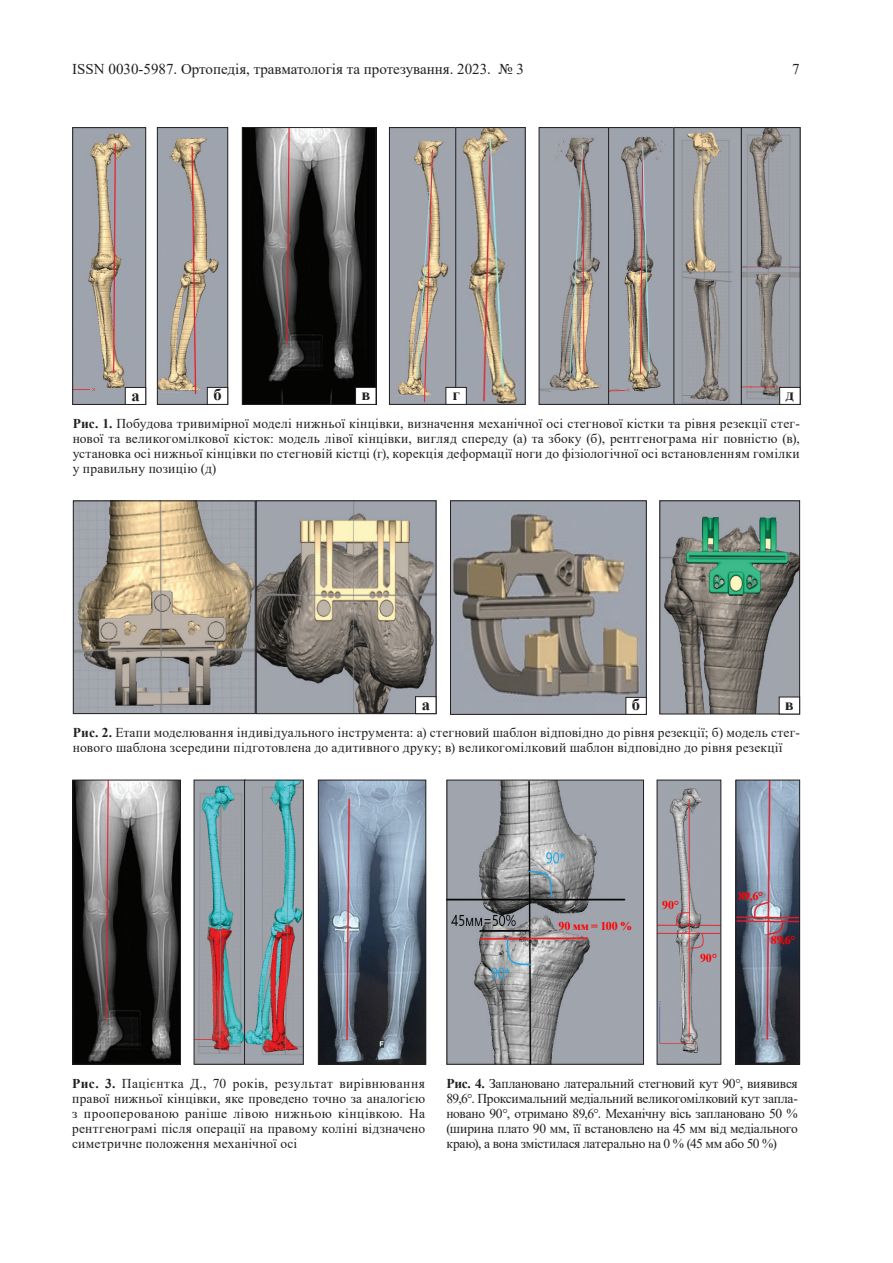
<style>
.page{position:relative;width:893px;height:1263px;background:#fff}
.page>*{position:absolute;margin:0;border:0;box-sizing:border-box;transform-origin:0 0}
.Рисунок{font:700 16.5px "Times New Roman";color:#231f20}
.t1{font:15px "Times New Roman";color:#231f20}
.Рисунок-2{font:13.5px/15px "Times New Roman";letter-spacing:.01em;color:#231f20;text-align:justify}
.Рисунок-3{font:700 12px "Times New Roman";letter-spacing:-.01em;color:#f00}
.s1{font-weight:700}
</style>
<div class="page">
<img style="left:74px;top:129px;width:70px;height:274px">
<div style="left:72px;top:127px;width:74px;height:278px;border:1px solid #231f20"></div>
<img style="left:159px;top:129px;width:67px;height:274px">
<div style="left:157px;top:127px;width:71px;height:278px;border:1px solid #231f20"></div>
<img style="left:244px;top:129px;width:130px;height:274px">
<div style="left:242px;top:127px;width:134px;height:278px;border:1px solid #231f20"></div>
<img style="left:391px;top:129px;width:133px;height:274px">
<div style="left:389px;top:127px;width:67px;height:278px;border:1px solid #231f20"></div>
<div style="left:455px;top:127px;width:71px;height:278px;border:1px solid #231f20"></div>
<img style="left:541px;top:129px;width:257px;height:274px">
<div style="left:608px;top:127px;width:66px;height:278px;border:1px solid #231f20"></div>
<div style="left:673px;top:127px;width:69px;height:278px;border:1px solid #231f20"></div>
<div style="left:741px;top:127px;width:59px;height:278px;border:1px solid #231f20"></div>
<img style="left:75px;top:502px;width:359px;height:210px">
<div style="left:73px;top:500px;width:183px;height:214px;border:1px solid #231f20"></div>
<div style="left:256px;top:500px;width:180px;height:214px;border:1px solid #231f20"></div>
<img style="left:452px;top:502px;width:193px;height:211px">
<div style="left:450px;top:500px;width:197px;height:215px;border:1px solid #231f20"></div>
<img style="left:661px;top:502px;width:137px;height:210px">
<div style="left:659px;top:500px;width:141px;height:214px;border:1px solid #231f20"></div>
<img style="left:74px;top:782px;width:105px;height:281px">
<div style="left:72px;top:780px;width:109px;height:285px;border:1px solid #231f20"></div>
<img style="left:196px;top:782px;width:106px;height:281px">
<div style="left:244px;top:780px;width:60px;height:285px;border:1px solid #231f20"></div>
<img style="left:320px;top:782px;width:104px;height:281px">
<div style="left:318px;top:780px;width:108px;height:285px;border:1px solid #231f20"></div>
<img style="left:449px;top:782px;width:193px;height:281px">
<div style="left:447px;top:780px;width:197px;height:285px;border:1px solid #231f20"></div>
<img style="left:659px;top:782px;width:60px;height:281px">
<div style="left:657px;top:780px;width:64px;height:285px;border:1px solid #231f20"></div>
<img style="left:737px;top:782px;width:61px;height:281px">
<div style="left:735px;top:780px;width:65px;height:285px;border:1px solid #231f20"></div>
<svg style="left:415px;top:696px;width:22px;height:18px"></svg>
<svg style="left:625px;top:697px;width:22px;height:18px"></svg>
<svg style="left:778px;top:696px;width:22px;height:19px"></svg>
<svg style="left:125px;top:387px;width:21px;height:18px"></svg>
<svg style="left:207px;top:387px;width:21px;height:18px"></svg>
<svg style="left:355px;top:387px;width:22px;height:18px"></svg>
<svg style="left:445px;top:387px;width:22px;height:18px"></svg>
<svg style="left:779px;top:387px;width:22px;height:18px"></svg>
<p class="t1" style="left:72px;top:59px;width:453px">ISSN 0030-5987. Ортопедія, травматологія та протезування. 2023. № 3</p>
<p class="t1" style="left:792px;top:59px;width:9px">7</p>
<p class="Рисунок" style="left:131px;top:383px;width:10px">а</p>
<p class="Рисунок" style="left:213px;top:383px;width:10px">б</p>
<p class="Рисунок" style="left:361px;top:383px;width:10px">в</p>
<p class="Рисунок" style="left:452px;top:383px;width:9px">г</p>
<p class="Рисунок" style="left:786px;top:383px;width:10px">д</p>
<p class="Рисунок-2" style="left:73px;top:416px;width:729px"><span class="s1">Рис. 1.</span> Побудова тривимірної моделі нижньої кінцівки, визначення механічної осі стегнової кістки та рівня резекції стег&shy;нової та великогомілкової кісток: модель лівої кінцівки, вигляд спереду (а) та збоку (б), рентгенограма ніг повністю (в), установка осі нижньої кінцівки по стегновій кістці (г), корекція деформації ноги до фізіологічної осі встановленням гомілки у правильну позицію (д)</p>
<p class="Рисунок" style="left:422px;top:692px;width:10px">а</p>
<p class="Рисунок" style="left:632px;top:693px;width:10px">б</p>
<p class="Рисунок" style="left:785px;top:693px;width:10px">в</p>
<p class="Рисунок-2" style="left:73px;top:725px;width:729px"><span class="s1">Рис. 2.</span> Етапи моделювання індивідуального інструмента: а) стегновий шаблон відповідно до рівня резекції; б) модель стег&shy;нового шаблона зсередини підготовлена до адитивного друку; в) великогомілковий шаблон відповідно до рівня резекції</p>
<p class="Рисунок-3" style="left:559px;top:918px;width:75px">90 мм = 100 %</p>
<p class="Рисунок-3" style="left:662px;top:896px;width:18px">90°</p>
<p class="Рисунок-3" style="left:700px;top:949px;width:18px">90°</p>
<p class="Рисунок-3" style="left:738px;top:887px;width:26px">89,6°</p>
<p class="Рисунок-3" style="left:771px;top:931px;width:26px">89,6°</p>
<p class="Рисунок-2" style="left:72px;top:1076px;width:354px"><span class="s1">Рис. 3.</span> Пацієнтка Д., 70 років, результат вирівнювання правої нижньої кінцівки, яке проведено точно за аналогією з прооперованою раніше лівою нижньою кінцівкою. На рентгенограмі після операції на правому коліні відзначено симетричне положення механічної осі</p>
<p class="Рисунок-2" style="left:446px;top:1076px;width:353px"><span class="s1">Рис. 4.</span> Заплановано латеральний стегновий кут 90°, виявився 89,6°. Проксимальний медіальний великогомілковий кут запла&shy;новано 90°, отримано 89,6°. Механічну вісь заплановано 50 % (ширина плато 90 мм, її встановлено на 45 мм від медіального краю), а вона змістилася латерально на 0 % (45 мм або 50 %)</p>
</div>
